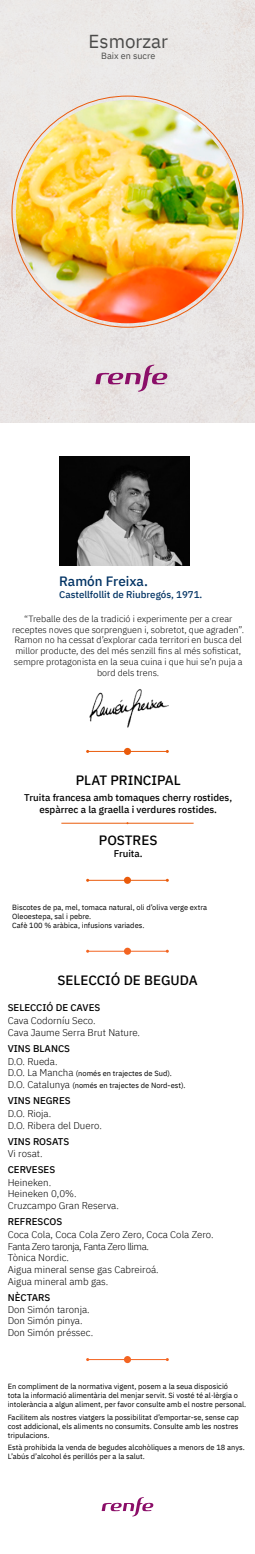
<style>
.page{position:relative;width:255px;height:1554px;background:#fff}
.page>*{position:absolute;margin:0;border:0;box-sizing:border-box;transform-origin:0 0}
.t1{font:18.75px "IBM Plex Sans";color:#4a4a49}
.Titulo{font:500 13.5px "IBM Plex Sans";color:#000}
.t2{font:500 13.5px "IBM Plex Sans";color:#003263}
.t3{font:300 9.75px "IBM Plex Sans";color:#000}
.Plato{font:500 9.75px/11.7px "IBM Plex Sans";color:#000;text-align:center}
.t4{font:300 9.75px "IBM Plex Sans";letter-spacing:-.04em;color:#000}
.t5{font:500 9.75px "IBM Plex Sans";color:#003263}
.t6{font:300 9px/10.8px "IBM Plex Sans";color:#000;text-align:center}
.t7{font:9px "IBM Plex Sans";color:#4a4a49}
.t8{font:7.5px/9px "IBM Plex Sans";color:#000}
.s1{font-weight:300;font-size:9.75px}
</style>
<div class="page">
<div style="left:0;top:0;width:255px;height:422px;background:#eae6e5"></div>
<svg style="left:95px;top:364px;width:73px;height:28px;background:#d2b3c6"></svg>
<img style="left:89px;top:689px;width:79px;height:39px">
<hr style="left:88px;top:751px;width:79px;height:1px;background:#ea5b0b">
<div style="left:124px;top:747px;width:7px;height:8px;background:#ea5b0b;border-radius:50%"></div>
<hr style="left:88px;top:879px;width:79px;height:1px;background:#ea5b0b">
<div style="left:124px;top:876px;width:7px;height:7px;background:#ea5b0b;border-radius:50%"></div>
<hr style="left:61px;top:823px;width:133px;height:1px;background:#ea5b0b">
<img style="left:59px;top:456px;width:131px;height:109px">
<hr style="left:88px;top:950px;width:79px;height:1px;background:#f36421">
<div style="left:124px;top:947px;width:7px;height:7px;background:#f36421;border-radius:50%"></div>
<img style="left:16px;top:100px;width:223px;height:223px;border-radius:112px">
<svg style="left:102px;top:1497px;width:52px;height:19px"></svg>
<hr style="left:88px;top:1358px;width:79px;height:1px;background:#f36421">
<svg style="left:124px;top:1355px;width:7px;height:7px"></svg>
<p class="t1" style="left:89px;top:27px;width:81px">Esmorzar</p>
<p class="t7" style="left:101px;top:49px;width:56px">Baix en sucre</p>
<p class="t2" style="left:59px;top:570px;width:90px">Ramón Freixa.</p>
<p class="t5" style="left:59px;top:586px;width:145px">Castellfollit de Riubregós, 1971.</p>
<p class="t6" style="left:12px;top:612px;width:234px">“Treballe des de la tradició i experimente per a crear receptes noves que sorprenguen i, sobretot, que agraden”.<br>Ramon no ha cessat d’explorar cada territori en busca del millor producte, des del més senzill fins al més sofisticat, sempre protagonista en la seua cuina i que hui se’n puja a bord dels trens.</p>
<p class="Titulo" style="left:76px;top:770px;width:106px">PLAT PRINCIPAL</p>
<p class="Plato" style="left:24px;top:790px;width:209px">Truita francesa amb tomaques cherry rostides, espàrrec a la graella i verdures rostides.</p>
<p class="Titulo" style="left:99px;top:829px;width:60px">POSTRES</p>
<p class="Plato" style="left:114px;top:846px;width:31px">Fruita.</p>
<p class="t8" style="left:12px;top:901px;width:196px">Biscotes de pa, mel, tomaca natural, oli d’oliva verge extra<br>Oleoestepa, sal i pebre.</p>
<p class="t8" style="left:12px;top:919px;width:134px">Cafè 100 % aràbica, infusions variades.</p>
<p class="Titulo" style="left:57px;top:970px;width:142px">SELECCIÓ DE BEGUDA</p>
<p class="Plato" style="left:8px;top:1000px;width:94px">SELECCIÓ DE CAVES</p>
<p class="t3" style="left:8px;top:1012px;width:89px">Cava Codorníu Seco.</p>
<p class="t3" style="left:8px;top:1024px;width:134px">Cava Jaume Serra Brut Nature.</p>
<p class="Plato" style="left:8px;top:1041px;width:64px">VINS BLANCS</p>
<p class="t3" style="left:8px;top:1053px;width:51px">D.O. Rueda.</p>
<p class="t8" style="left:8px;top:1068px;width:166px"><span class="s1">D.O. La Mancha</span> (només en trajectes de Sud).</p>
<p class="t8" style="left:8px;top:1080px;width:179px"><span class="s1">D.O. Catalunya</span> (només en trajectes de Nord-est).</p>
<p class="Plato" style="left:8px;top:1093px;width:64px">VINS NEGRES</p>
<p class="t3" style="left:8px;top:1105px;width:45px">D.O. Rioja.</p>
<p class="t3" style="left:8px;top:1117px;width:96px">D.O. Ribera del Duero.</p>
<p class="Plato" style="left:8px;top:1134px;width:63px">VINS ROSATS</p>
<p class="t3" style="left:8px;top:1145px;width:36px">Vi rosat.</p>
<p class="Plato" style="left:8px;top:1162px;width:49px">CERVESES</p>
<p class="t3" style="left:8px;top:1174px;width:45px">Heineken.</p>
<p class="t3" style="left:8px;top:1186px;width:70px">Heineken 0,0%.</p>
<p class="t3" style="left:8px;top:1197px;width:113px">Cruzcampo Gran Reserva.</p>
<p class="Plato" style="left:8px;top:1214px;width:56px">REFRESCOS</p>
<p class="t3" style="left:8px;top:1226px;width:207px">Coca Cola, Coca Cola Zero Zero, Coca Cola Zero.</p>
<p class="t4" style="left:8px;top:1238px;width:143px">Fanta Zero taronja, Fanta Zero llima.</p>
<p class="t3" style="left:8px;top:1250px;width:63px">Tònica Nordic.</p>
<p class="t3" style="left:8px;top:1262px;width:153px">Aigua mineral sense gas Cabreiroá.</p>
<p class="t3" style="left:8px;top:1273px;width:102px">Aigua mineral amb gas.</p>
<p class="Plato" style="left:8px;top:1290px;width:44px">NÈCTARS</p>
<p class="t3" style="left:8px;top:1301px;width:84px">Don Simón taronja.</p>
<p class="t3" style="left:8px;top:1313px;width:76px">Don Simón pinya.</p>
<p class="t3" style="left:8px;top:1325px;width:87px">Don Simón préssec.</p>
<p class="t8" style="left:8px;top:1380px;width:240px">En compliment de la normativa vigent, posem a la seua disposició<br>tota la informació alimentària del menjar servit. Si vosté té al·lèrgia o intolerància a algun aliment, per favor consulte amb el nostre personal.</p>
<p class="t8" style="left:8px;top:1411px;width:233px;text-align:justify">Facilitem als nostres viatgers la possibilitat d’emportar-se, sense cap cost addicional, els aliments no consumits. Consulte amb les nostres tripulacions.</p>
<p class="t8" style="left:8px;top:1442px;width:239px">Està prohibida la venda de begudes alcohòliques a menors de 18 anys.<br>L’abús d’alcohol és perillós per a la salut.</p>
</div>
